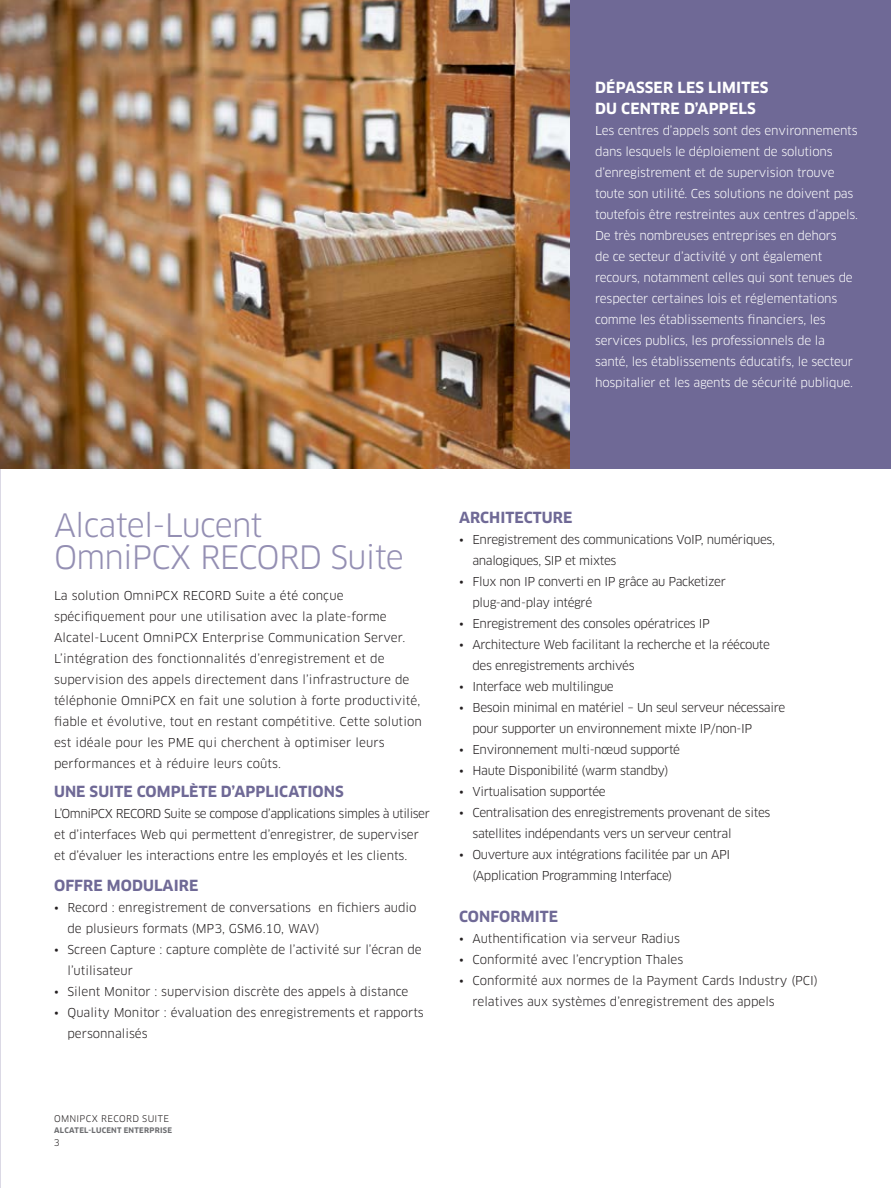
<style>
.page{position:relative;width:891px;height:1188px;background:#fff}
.page>*{position:absolute;margin:0;border:0;box-sizing:border-box;transform-origin:0 0}
.optonB_-_Head_1_-_no{font:31.5px/31.5px "Clan OT";letter-spacing:-.025em;color:#948fb3}
.Body{font:700 15px "Clan OT";letter-spacing:.005em;color:#6f6996}
.Body-2{font:700 15px/21px "Clan OT";letter-spacing:.01em;color:#fff}
.Body-3{font:12px/21px "Clan OT";letter-spacing:-.005em;color:#231f20}
.Body-4{font:12px/21px "Clan OT";letter-spacing:-.03em;color:#231f20}
.Body-5{font:12px/21px "Clan OT";letter-spacing:-.015em;color:#fff}
.Footer_-_title___pag{font:9px "Clan OT";letter-spacing:.04em;color:#231f20}
.t1{font:700 7.5px "Clan OT";letter-spacing:.035em;color:#6c6d70}
</style>
<div class="page">
<div style="left:569px;top:0;width:322px;height:469px;background:#6f6996"></div>
<img style="left:0;top:0;width:569px;height:469px">
<p class="Body-2" style="left:595px;top:77px;width:175px">DÉPASSER LES LIMITES<br>DU CENTRE D’APPELS</p>
<p class="Body-5" style="left:595px;top:120px;width:264px">Les centres d’appels sont des environnements dans lesquels le déploiement de solutions d’enregistrement et de supervision trouve toute son utilité. Ces solutions ne doivent pas toutefois être restreintes aux centres d’appels.<br>De très nombreuses entreprises en dehors<br>de ce secteur d’activité y ont également recours, notamment celles qui sont tenues de respecter certaines lois et réglementations comme les établissements financiers, les services publics, les professionnels de la santé, les établissements éducatifs, le secteur hospitalier et les agents de sécurité publique.</p>
<p class="optonB_-_Head_1_-_no" style="left:54px;top:510px;width:351px">Alcatel-Lucent<br>OmniPCX RECORD Suite</p>
<p class="Body-3" style="left:54px;top:585px;width:370px">La solution OmniPCX RECORD Suite a été conçue spécifiquement pour une utilisation avec la plate-forme Alcatel-Lucent OmniPCX Enterprise Communication Server.<br>L’intégration des fonctionnalités d’enregistrement et de supervision des appels directement dans l’infrastructure de téléphonie OmniPCX en fait une solution à forte productivité, fiable et évolutive, tout en restant compétitive. Cette solution est idéale pour les PME qui cherchent à optimiser leurs performances et à réduire leurs coûts.</p>
<p class="Body" style="left:54px;top:782px;width:291px">UNE SUITE COMPLÈTE D’APPLICATIONS</p>
<p class="Body-3" style="left:54px;top:803px;width:377px">L’OmniPCX RECORD Suite se compose d’applications simples à utiliser et d’interfaces Web qui permettent d’enregistrer, de superviser et d’évaluer les interactions entre les employés et les clients.</p>
<p class="Body" style="left:54px;top:877px;width:146px">OFFRE MODULAIRE</p>
<p class="Body-3" style="left:68px;top:897px;width:351px;text-indent:-14px">• Record : enregistrement de conversations en fichiers audio de plusieurs formats (MP3, GSM6.10, WAV)</p>
<p class="Body-3" style="left:68px;top:939px;width:356px;text-indent:-14px">• Screen Capture : capture complète de l’activité sur l’écran de l’utilisateur</p>
<p class="Body-3" style="left:54px;top:981px;width:356px">• Silent Monitor : supervision discrète des appels à distance</p>
<p class="Body-3" style="left:68px;top:1002px;width:358px;text-indent:-14px">• Quality Monitor : évaluation des enregistrements et rapports personnalisés</p>
<p class="Body" style="left:459px;top:509px;width:115px">ARCHITECTURE</p>
<p class="Body-4" style="left:472px;top:529px;width:304px;text-indent:-14px">• Enregistrement des communications VoIP, numériques, analogiques, SIP et mixtes</p>
<p class="Body-4" style="left:472px;top:571px;width:255px;text-indent:-14px">• Flux non IP converti en IP grâce au Packetizer plug-and-play intégré</p>
<p class="Body-4" style="left:459px;top:613px;width:253px">• Enregistrement des consoles opératrices IP</p>
<p class="Body-4" style="left:472px;top:634px;width:299px;text-indent:-14px">• Architecture Web facilitant la recherche et la réécoute des enregistrements archivés</p>
<p class="Body-4" style="left:459px;top:676px;width:156px">• Interface web multilingue</p>
<p class="Body-4" style="left:472px;top:697px;width:314px;text-indent:-14px">• Besoin minimal en matériel – Un seul serveur nécessaire pour supporter un environnement mixte IP/non-IP</p>
<p class="Body-4" style="left:459px;top:739px;width:223px">• Environnement multi-nœud supporté</p>
<p class="Body-4" style="left:459px;top:760px;width:211px">• Haute Disponibilité (warm standby)</p>
<p class="Body-4" style="left:459px;top:781px;width:148px">• Virtualisation supportée</p>
<p class="Body-4" style="left:472px;top:802px;width:299px;text-indent:-14px">• Centralisation des enregistrements provenant de sites satellites indépendants vers un serveur central</p>
<p class="Body-4" style="left:472px;top:844px;width:259px;text-indent:-14px">• Ouverture aux intégrations facilitée par un API (Application Programming Interface)</p>
<p class="Body" style="left:459px;top:908px;width:101px">CONFORMITE</p>
<p class="Body-3" style="left:459px;top:928px;width:222px">• Authentification via serveur Radius</p>
<p class="Body-3" style="left:459px;top:949px;width:226px">• Conformité avec l’encryption Thales</p>
<p class="Body-3" style="left:472px;top:970px;width:347px;text-indent:-14px">• Conformité aux normes de la Payment Cards Industry (PCI) relatives aux systèmes d’enregistrement des appels</p>
<p class="Footer_-_title___pag" style="left:54px;top:1113px;width:117px">OMNIPCX RECORD SUITE</p>
<p class="t1" style="left:54px;top:1126px;width:120px">ALCATEL-LUCENT ENTERPRISE</p>
<p class="Footer_-_title___pag" style="left:54px;top:1138px;width:7px">3</p>
</div>
